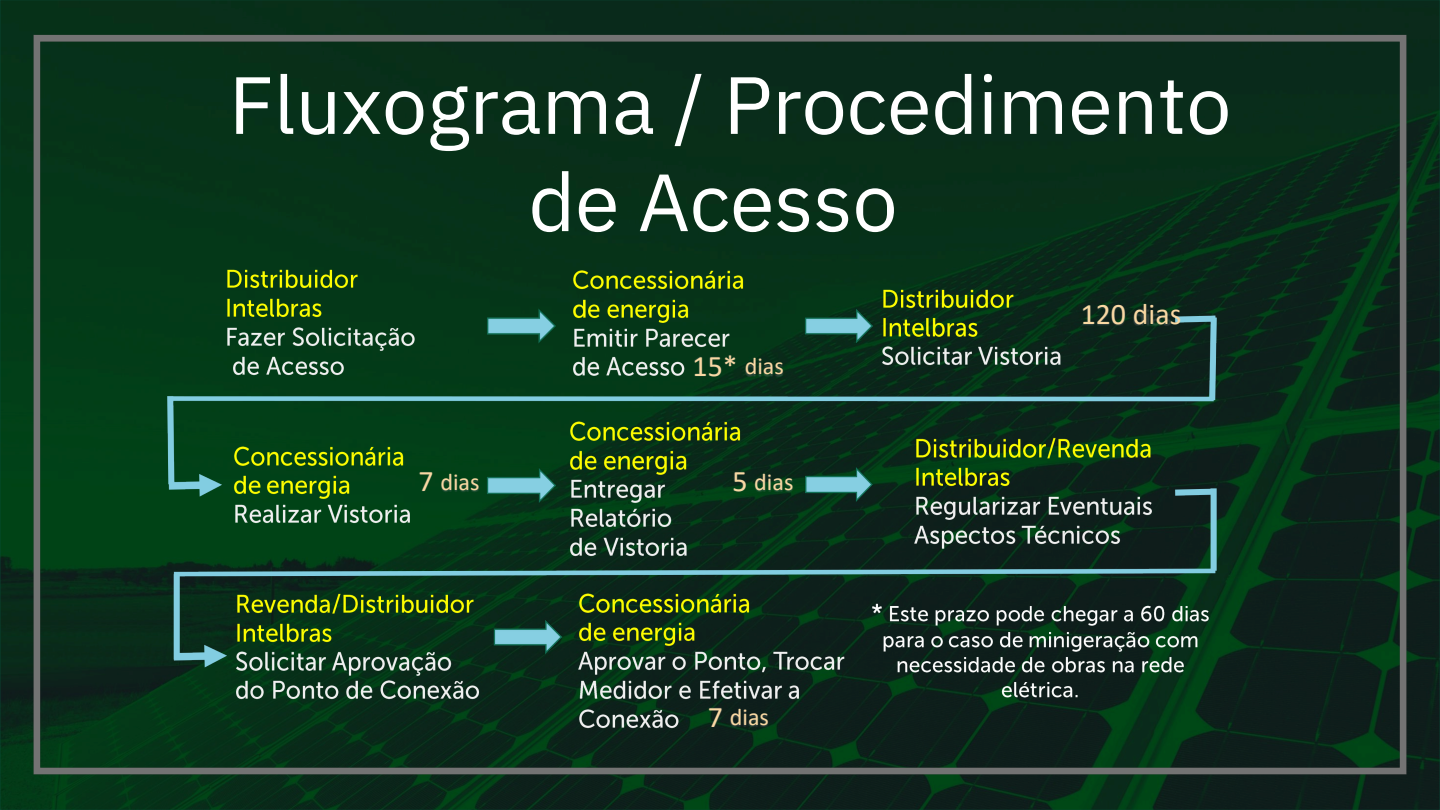
<style>
.page{position:relative;width:1440px;height:810px;background:#fff}
.page>*{position:absolute;margin:0;border:0;box-sizing:border-box;transform-origin:0 0}
.t1{font:81px "IBM Plex Sans";letter-spacing:-.005em;color:#fff}
.t2{font:29.85px "Calibri";color:#f9d8a3}
.t3{font:24.15px "Calibri";color:#f9d8a3}
</style>
<div class="page">
<img style="left:0;top:0;width:1440px;height:810px">
<img style="left:1060px;top:286px;width:93px;height:22px">
<img style="left:1116px;top:293px;width:73px;height:15px">
<img style="left:480px;top:301px;width:83px;height:7px">
<img style="left:226px;top:265px;width:143px;height:29px">
<img style="left:226px;top:293px;width:107px;height:15px">
<img style="left:573px;top:265px;width:183px;height:30px">
<img style="left:573px;top:294px;width:14px;height:14px">
<img style="left:587px;top:294px;width:114px;height:14px">
<img style="left:797px;top:301px;width:83px;height:7px">
<img style="left:882px;top:284px;width:143px;height:24px">
<img style="left:236px;top:675px;width:238px;height:1px">
<img style="left:236px;top:676px;width:256px;height:29px">
<img style="left:579px;top:675px;width:238px;height:30px">
<img style="left:579px;top:704px;width:108px;height:29px">
<img style="left:159px;top:308px;width:1066px;height:367px">
<img style="left:871px;top:599px;width:26px;height:29px">
<img style="left:889px;top:601px;width:46px;height:25px">
<img style="left:935px;top:601px;width:290px;height:25px">
<img style="left:882px;top:627px;width:67px;height:25px">
<img style="left:949px;top:627px;width:80px;height:25px">
<img style="left:1029px;top:627px;width:126px;height:25px">
<img style="left:1155px;top:627px;width:62px;height:25px">
<img style="left:897px;top:653px;width:124px;height:24px">
<img style="left:1021px;top:653px;width:178px;height:24px">
<img style="left:1002px;top:678px;width:85px;height:24px">
<img style="left:712px;top:452px;width:56px;height:67px">
<img style="left:737px;top:459px;width:73px;height:55px">
<img style="left:687px;top:687px;width:63px;height:68px">
<img style="left:713px;top:695px;width:73px;height:55px">
<p class="t1" style="left:229px;top:51px;width:1004px">Fluxograma / Procedimento</p>
<p class="t1" style="left:528px;top:148px;width:371px">de Acesso</p>
<p class="t2" style="left:693px;top:354px;width:47px">15*</p>
<p class="t3" style="left:745px;top:356px;width:41px">dias</p>
<p class="t2" style="left:418px;top:469px;width:17px">7</p>
<p class="t3" style="left:440px;top:471px;width:41px">dias</p>
<p class="t2" style="left:732px;top:469px;width:17px">5</p>
<p class="t3" style="left:754px;top:471px;width:41px">dias</p>
<p class="t2" style="left:708px;top:704px;width:17px">7</p>
<p class="t3" style="left:730px;top:707px;width:41px">dias</p>
<p class="t2" style="left:1081px;top:302px;width:102px">120 dias</p>
</div>
